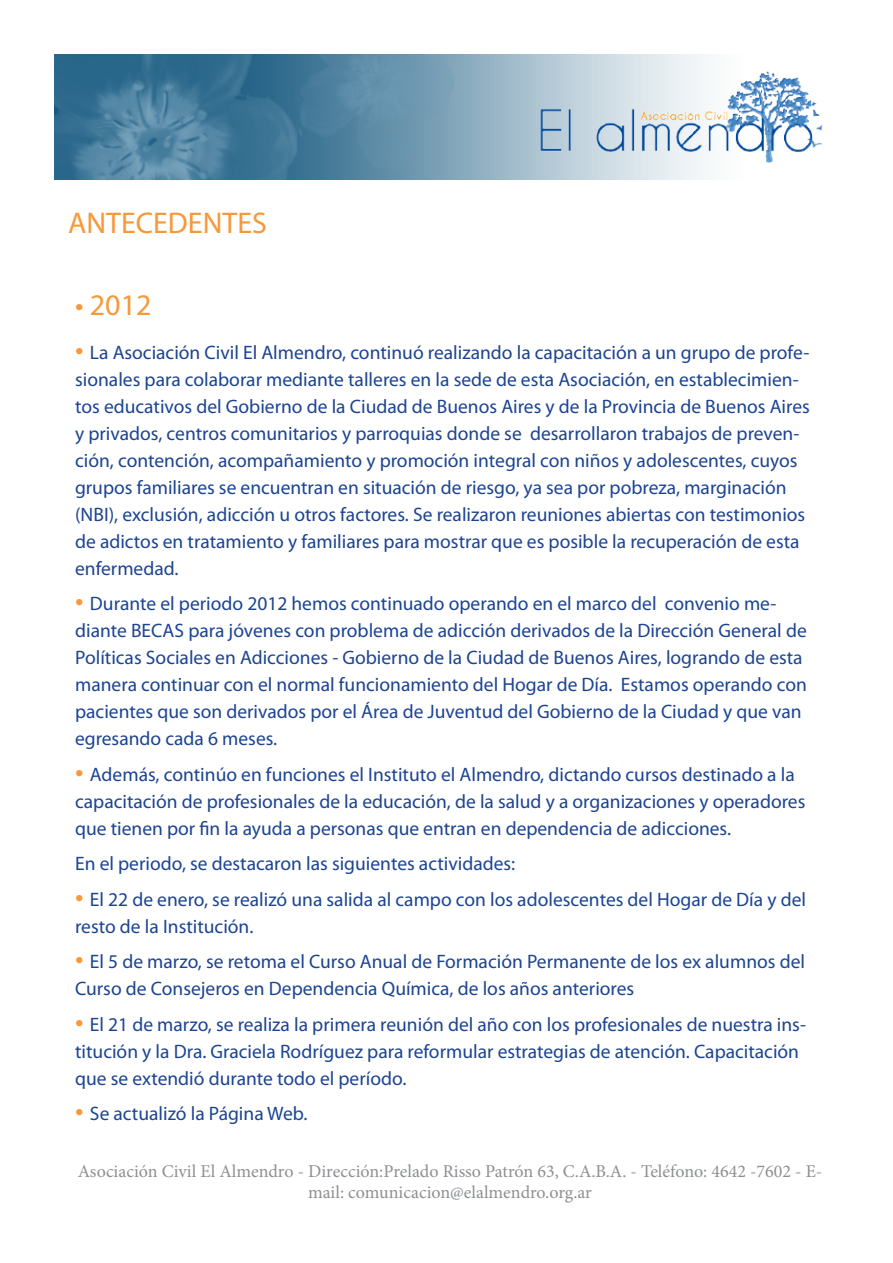
<style>
.page{position:relative;width:893px;height:1263px;background:#fff}
.page>*{position:absolute;margin:0;border:0;box-sizing:border-box;transform-origin:0 0}
.t1{font:30px "Myriad Pro";color:#f79839}
.t2{font:19.5px/27px "Myriad Pro";color:#1c4492}
.t3{font:18px/21.6px "Minion Pro";color:#8d8f92;text-align:center}
.s1{font-size:30px;color:#f79839}
</style>
<div class="page">
<img style="left:54px;top:54px;width:654px;height:125px">
<img style="left:537px;top:61px;width:286px;height:111px">
<h1 class="t1" style="left:68px;top:204px;width:200px">ANTECEDENTES</h1>
<h1 class="t1" style="left:75px;top:286px;width:78px">• 2012</h1>
<p class="t2" style="left:75px;top:338px;width:736px"><span class="s1">•</span> La Asociación Civil El Almendro, continuó realizando la capacitación a un grupo de profe&shy;sionales para colaborar mediante talleres en la sede de esta Asociación, en establecimien&shy;tos educativos del Gobierno de la Ciudad de Buenos Aires y de la Provincia de Buenos Aires y privados, centros comunitarios y parroquias donde se desarrollaron trabajos de preven&shy;ción, contención, acompañamiento y promoción integral con niños y adolescentes, cuyos grupos familiares se encuentran en situación de riesgo, ya sea por pobreza, marginación (NBI), exclusión, adicción u otros factores. Se realizaron reuniones abiertas con testimonios de adictos en tratamiento y familiares para mostrar que es posible la recuperación de esta enfermedad.</p>
<p class="t2" style="left:75px;top:590px;width:733px"><span class="s1">•</span> Durante el periodo 2012 hemos continuado operando en el marco del convenio me&shy;diante BECAS para jóvenes con problema de adicción derivados de la Dirección General de Políticas Sociales en Adicciones - Gobierno de la Ciudad de Buenos Aires, logrando de esta manera continuar con el normal funcionamiento del Hogar de Día. Estamos operando con pacientes que son derivados por el Área de Juventud del Gobierno de la Ciudad y que van egresando cada 6 meses.</p>
<p class="t2" style="left:75px;top:760px;width:732px"><span class="s1">•</span> Además, continúo en funciones el Instituto el Almendro, dictando cursos destinado a la capacitación de profesionales de la educación, de la salud y a organizaciones y operadores que tienen por fin la ayuda a personas que entran en dependencia de adicciones.</p>
<p class="t2" style="left:75px;top:850px;width:442px">En el periodo, se destacaron las siguientes actividades:</p>
<p class="t2" style="left:75px;top:885px;width:732px"><span class="s1">•</span> El 22 de enero, se realizó una salida al campo con los adolescentes del Hogar de Día y del resto de la Institución.</p>
<p class="t2" style="left:75px;top:948px;width:731px"><span class="s1">•</span> El 5 de marzo, se retoma el Curso Anual de Formación Permanente de los ex alumnos del<br>Curso de Consejeros en Dependencia Química, de los años anteriores</p>
<p class="t2" style="left:75px;top:1010px;width:732px"><span class="s1">•</span> El 21 de marzo, se realiza la primera reunión del año con los profesionales de nuestra ins&shy;titución y la Dra. Graciela Rodríguez para reformular estrategias de atención. Capacitación que se extendió durante todo el período.</p>
<p class="t2" style="left:75px;top:1100px;width:234px"><span class="s1">•</span> Se actualizó la Página Web.</p>
<p class="t3" style="left:78px;top:1160px;width:746px">Asociación Civil El Almendro - Dirección:Prelado Risso Patrón 63, C.A.B.A. - Teléfono: 4642 -7602 - E&shy;mail: comunicacion@elalmendro.org.ar</p>
</div>
